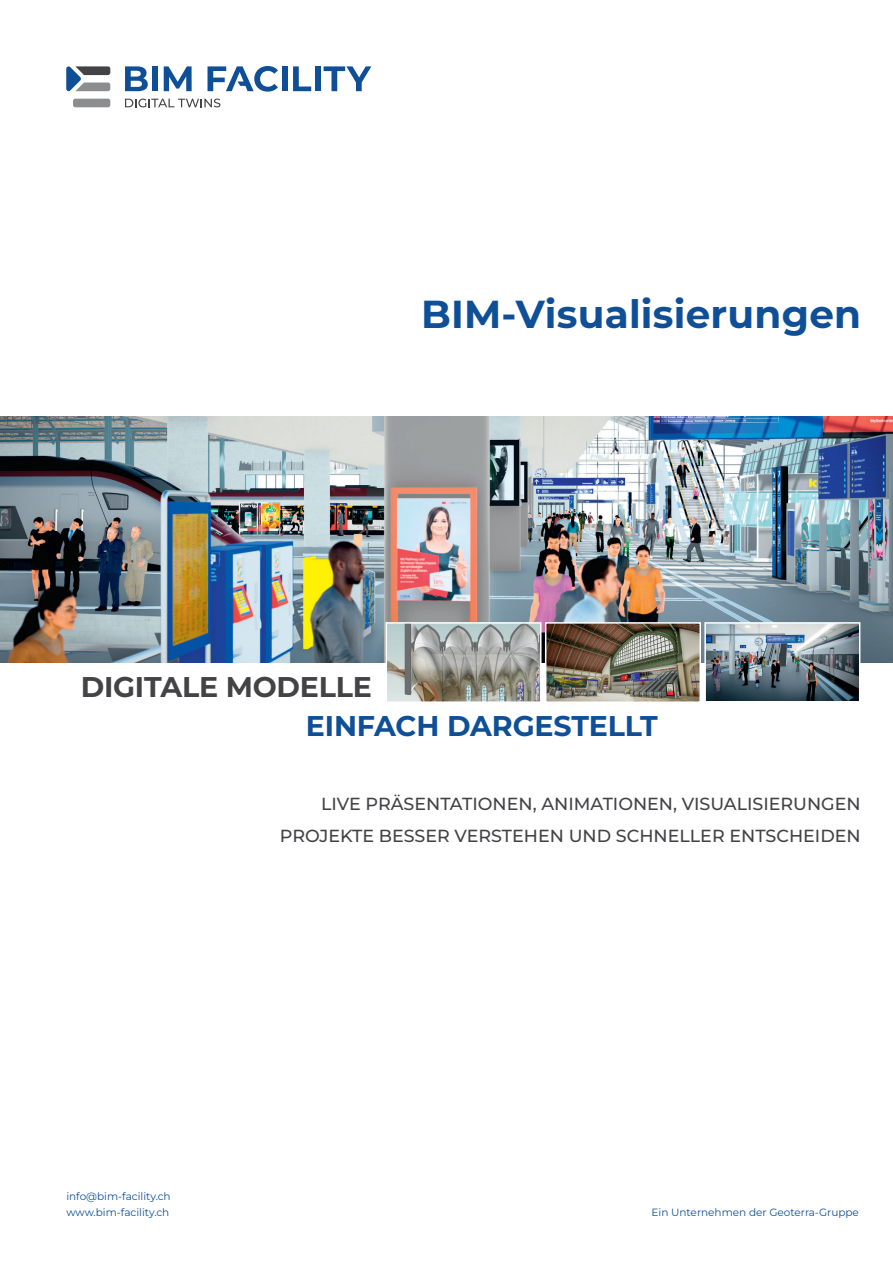
<style>
.page{position:relative;width:893px;height:1263px;background:#fff}
.page>*{position:absolute;margin:0;border:0;box-sizing:border-box;transform-origin:0 0}
.t1{font:700 39px "Montserrat";letter-spacing:.005em;color:#0e4f98}
.t2{font:700 28.5px "Montserrat";letter-spacing:-.005em;color:#0e4f98}
.t3{font:700 28.5px "Montserrat";letter-spacing:-.01em;color:#434346}
.t4{font:500 17.55px/32.5px "Montserrat";color:#434346;text-align:right}
.t5{font:10.5px/16.5px "Montserrat";color:#0e4f98}
</style>
<div class="page">
<svg style="left:125px;top:66px;width:23px;height:25px"></svg>
<div style="left:152px;top:66px;width:6px;height:25px;background:#0e4f98"></div>
<svg style="left:164px;top:66px;width:28px;height:25px"></svg>
<div style="left:282px;top:66px;width:6px;height:25px;background:#0e4f98"></div>
<svg style="left:293px;top:66px;width:18px;height:25px"></svg>
<div style="left:315px;top:66px;width:5px;height:25px;background:#0e4f98"></div>
<svg style="left:324px;top:66px;width:47px;height:25px"></svg>
<svg style="left:125px;top:99px;width:95px;height:8px"></svg>
<svg style="left:208px;top:66px;width:70px;height:26px"></svg>
<div style="left:73px;top:99px;width:37px;height:8px;background:#8b8d8f;border-radius:2px"></div>
<svg style="left:66px;top:66px;width:44px;height:26px"></svg>
<img style="left:0;top:417px;width:893px;height:245px">
<img style="left:385px;top:621px;width:476px;height:81px">
<h1 class="t1" style="left:421px;top:288px;width:441px">BIM-Visualisierungen</h1>
<h2 class="t3" style="left:81px;top:668px;width:293px">DIGITALE MODELLE</h2>
<h2 class="t2" style="left:306px;top:706px;width:353px">EINFACH DARGESTELLT</h2>
<p class="t4" style="left:280px;top:787px;width:582px">LIVE PRÄSENTATIONEN, ANIMATIONEN, VISUALISIERUNGEN<br>PROJEKTE BESSER VERSTEHEN UND SCHNELLER ENTSCHEIDEN</p>
<p class="t5" style="left:66px;top:1187px;width:106px">info@bim-facility.ch www.bim-facility.ch</p>
<p class="t5" style="left:651px;top:1204px;width:209px">Ein Unternehmen der Geoterra-Gruppe</p>
</div>
